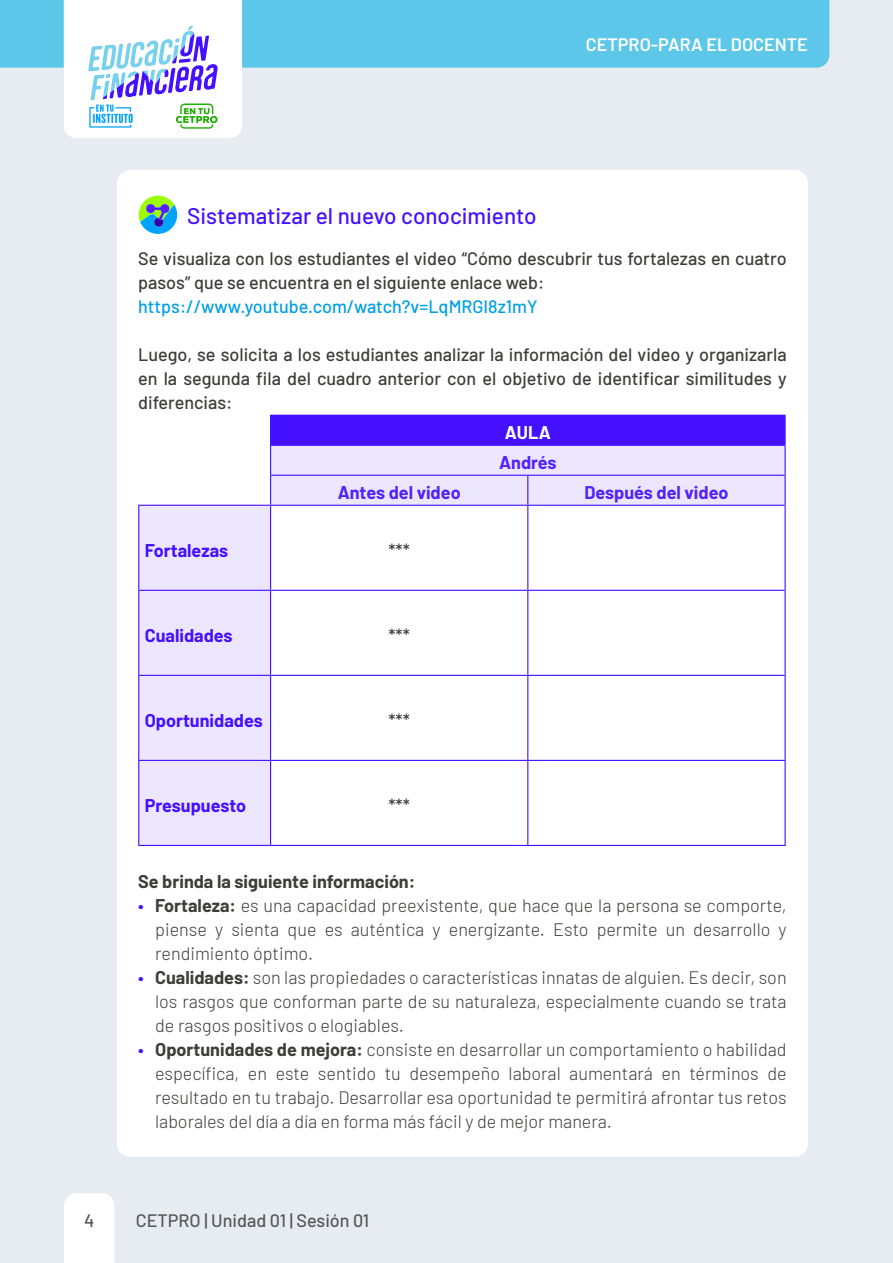
<style>
.page{position:relative;width:893px;height:1263px;background:#e6ecf2}
.page>*{position:absolute;margin:0;border:0;box-sizing:border-box;transform-origin:0 0}
.t1{font:500 22.5px "Barlow";color:#450fff}
.t2{font:300 18px/24px "Barlow";color:#3c3c3b;text-align:justify}
.t3{font:500 18px/24px "Barlow";color:#3c3c3b}
.t4{font:700 18px "Barlow";color:#450fff}
.t5{font:500 18px "Barlow";color:#009fe3}
.t6{font:700 18px "Barlow";color:#5221fc}
.t7{font:700 18px "Barlow";color:#3c3c3b}
.t8{font:500 18px "Barlow";color:#575756}
.t9{font:600 18px "Barlow";color:#fff}
.t10{font:700 18px "Barlow";color:#fff}
.s1{font-weight:500;color:#450fff}
.s2{font-weight:700}
</style>
<div class="page">
<div style="left:64px;top:1193px;width:50px;height:70px;background:#fff"></div>
<div style="left:0;top:0;width:829px;height:68px;background:#5cc7e8"></div>
<svg style="left:64px;top:0;width:178px;height:138px"></svg>
<div style="left:117px;top:170px;width:691px;height:987px;background:#fff;border-radius:13px"></div>
<svg style="left:139px;top:196px;width:38px;height:38px"></svg>
<div style="left:271px;top:415px;width:514px;height:30px;background:#450fff"></div>
<svg style="left:139px;top:446px;width:645px;height:399px"></svg>
<hr style="left:270px;top:415px;width:258px;height:1px;background:#450fff">
<hr style="left:528px;top:415px;width:258px;height:1px;background:#450fff">
<hr style="left:784px;top:416px;width:2px;height:29px;background:#450fff">
<hr style="left:270px;top:445px;width:258px;height:1px;background:#450fff">
<hr style="left:528px;top:445px;width:258px;height:1px;background:#450fff">
<hr style="left:784px;top:446px;width:2px;height:29px;background:#450fff">
<hr style="left:270px;top:475px;width:258px;height:1px;background:#450fff">
<svg style="left:270px;top:416px;width:1px;height:89px"></svg>
<hr style="left:528px;top:475px;width:258px;height:1px;background:#450fff">
<svg style="left:527px;top:476px;width:1px;height:29px"></svg>
<hr style="left:784px;top:476px;width:2px;height:29px;background:#450fff">
<hr style="left:138px;top:505px;width:133px;height:1px;background:#450fff">
<hr style="left:138px;top:506px;width:1px;height:84px;background:#450fff">
<hr style="left:271px;top:505px;width:257px;height:1px;background:#450fff">
<hr style="left:270px;top:506px;width:1px;height:84px;background:#450fff">
<hr style="left:528px;top:505px;width:258px;height:1px;background:#450fff">
<hr style="left:527px;top:506px;width:1px;height:84px;background:#450fff">
<hr style="left:784px;top:506px;width:2px;height:84px;background:#450fff">
<hr style="left:138px;top:590px;width:133px;height:1px;background:#450fff">
<hr style="left:138px;top:591px;width:1px;height:84px;background:#450fff">
<hr style="left:271px;top:590px;width:257px;height:1px;background:#450fff">
<hr style="left:270px;top:591px;width:1px;height:84px;background:#450fff">
<hr style="left:528px;top:590px;width:258px;height:1px;background:#450fff">
<hr style="left:527px;top:591px;width:1px;height:84px;background:#450fff">
<hr style="left:784px;top:591px;width:2px;height:84px;background:#450fff">
<hr style="left:138px;top:675px;width:133px;height:1px;background:#450fff">
<hr style="left:138px;top:676px;width:1px;height:84px;background:#450fff">
<hr style="left:271px;top:675px;width:257px;height:1px;background:#450fff">
<hr style="left:270px;top:676px;width:1px;height:84px;background:#450fff">
<hr style="left:528px;top:675px;width:258px;height:1px;background:#450fff">
<hr style="left:527px;top:676px;width:1px;height:84px;background:#450fff">
<hr style="left:784px;top:676px;width:2px;height:84px;background:#450fff">
<hr style="left:138px;top:760px;width:133px;height:1px;background:#450fff">
<hr style="left:138px;top:761px;width:1px;height:84px;background:#450fff">
<hr style="left:271px;top:760px;width:257px;height:1px;background:#450fff">
<hr style="left:270px;top:761px;width:1px;height:84px;background:#450fff">
<hr style="left:528px;top:760px;width:258px;height:1px;background:#450fff">
<hr style="left:527px;top:761px;width:1px;height:84px;background:#450fff">
<hr style="left:784px;top:761px;width:2px;height:84px;background:#450fff">
<hr style="left:138px;top:845px;width:133px;height:1px;background:#450fff">
<hr style="left:271px;top:845px;width:257px;height:1px;background:#450fff">
<hr style="left:528px;top:845px;width:258px;height:1px;background:#450fff">
<p class="t9" style="left:586px;top:32px;width:224px">CETPRO-PARA EL DOCENTE</p>
<p class="t1" style="left:187px;top:199px;width:351px">Sistematizar el nuevo conocimiento</p>
<p class="t3" style="left:138px;top:245px;width:650px">Se visualiza con los estudiantes el video “Cómo descubrir tus fortalezas en cuatro pasos” que se encuentra en el siguiente enlace web:</p>
<p class="t5" style="left:138px;top:293px;width:401px">https://www.youtube.com/watch?v=LqMRGI8z1mY</p>
<p class="t3" style="left:138px;top:341px;width:650px;text-align:justify">Luego, se solicita a los estudiantes analizar la información del video y organizarla en la segunda fila del cuadro anterior con el objetivo de identificar similitudes y diferencias:</p>
<p class="t10" style="left:505px;top:419px;width:47px">AULA</p>
<p class="t6" style="left:499px;top:449px;width:59px">Andrés</p>
<p class="t6" style="left:338px;top:479px;width:124px">Antes del video</p>
<p class="t6" style="left:584px;top:479px;width:146px">Después del video</p>
<p class="t4" style="left:145px;top:537px;width:85px">Fortalezas</p>
<p class="t3" style="left:388px;top:537px;width:23px">***</p>
<p class="t4" style="left:145px;top:622px;width:89px">Cualidades</p>
<p class="t3" style="left:388px;top:622px;width:23px">***</p>
<p class="t4" style="left:145px;top:707px;width:120px">Oportunidades</p>
<p class="t3" style="left:388px;top:707px;width:23px">***</p>
<p class="t4" style="left:145px;top:792px;width:103px">Presupuesto</p>
<p class="t3" style="left:388px;top:792px;width:23px">***</p>
<p class="t7" style="left:138px;top:868px;width:279px">Se brinda la siguiente información:</p>
<p class="t2" style="left:155px;top:892px;width:633px;text-indent:-17px"><span class="s1">•</span> <span class="s2">Fortaleza:</span> es una capacidad preexistente, que hace que la persona se comporte, piense y sienta que es auténtica y energizante. Esto permite un desarrollo y rendimiento óptimo.</p>
<p class="t2" style="left:155px;top:964px;width:633px;text-indent:-17px"><span class="s1">•</span> <span class="s2">Cualidades:</span> son las propiedades o características innatas de alguien. Es decir, son los rasgos que conforman parte de su naturaleza, especialmente cuando se trata de rasgos positivos o elogiables.</p>
<p class="t2" style="left:155px;top:1036px;width:633px;text-indent:-17px"><span class="s1">•</span> <span class="s2">Oportunidades de mejora:</span> consiste en desarrollar un comportamiento o habilidad específica, en este sentido tu desempeño laboral aumentará en términos de resultado en tu trabajo. Desarrollar esa oportunidad te permitirá afrontar tus retos laborales del día a día en forma más fácil y de mejor manera.</p>
<p class="t8" style="left:84px;top:1207px;width:12px">4</p>
<p class="t8" style="left:136px;top:1207px;width:235px">CETPRO | Unidad 01 | Sesión 01</p>
</div>
